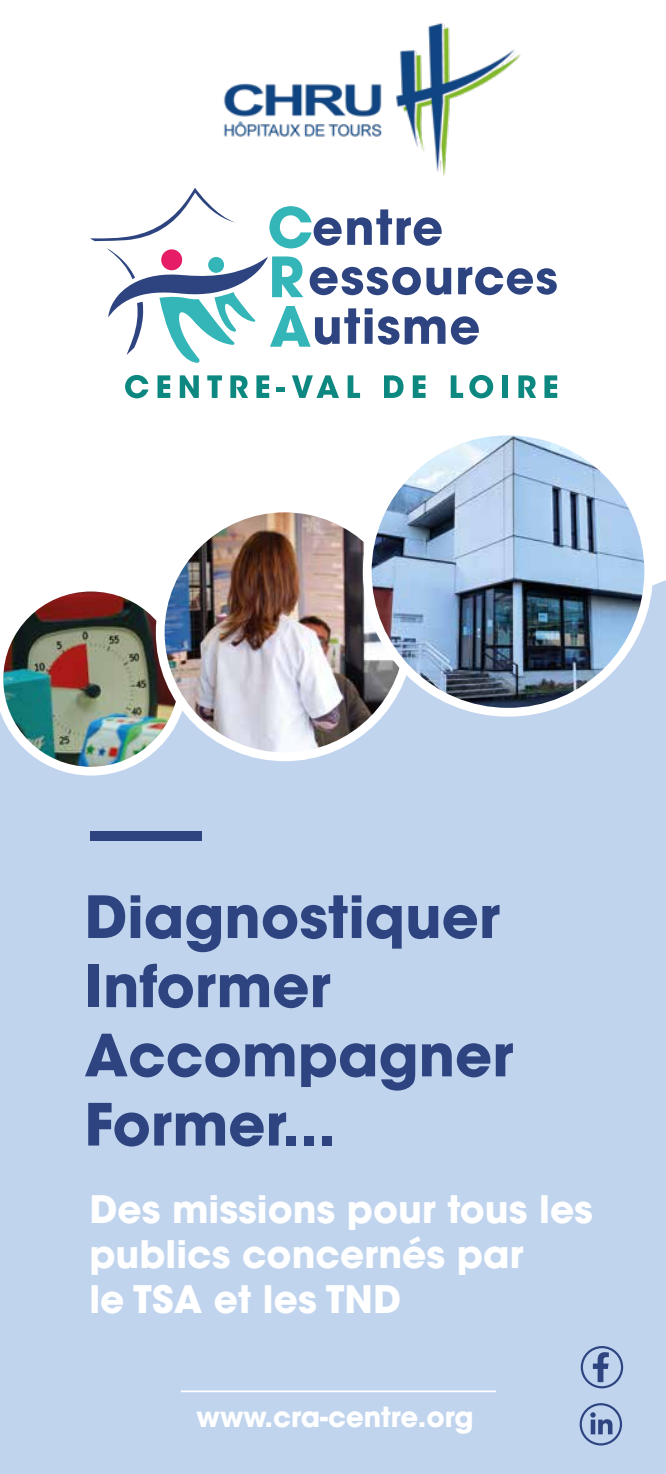
<style>
.page{position:relative;width:666px;height:1474px;background:#fff}
.page>*{position:absolute;margin:0;border:0;box-sizing:border-box;transform-origin:0 0}
.t1{font:700 57.57px/69.1px "ITC Avant Garde Std";color:#2d4480}
.t2{font:700 37.62px/45.1px "ITC Avant Garde Std";color:#fff}
.t3{font:700 27.65px "ITC Avant Garde Std";color:#fff}
</style>
<div class="page">
<svg style="left:125px;top:375px;width:23px;height:23px"></svg>
<svg style="left:157px;top:375px;width:13px;height:23px"></svg>
<svg style="left:179px;top:375px;width:20px;height:23px"></svg>
<svg style="left:207px;top:375px;width:15px;height:23px"></svg>
<svg style="left:230px;top:375px;width:18px;height:23px"></svg>
<svg style="left:256px;top:375px;width:13px;height:23px"></svg>
<div style="left:276px;top:386px;width:9px;height:5px;background:#0d8881"></div>
<svg style="left:291px;top:375px;width:48px;height:23px"></svg>
<svg style="left:347px;top:375px;width:13px;height:23px"></svg>
<svg style="left:384px;top:375px;width:19px;height:23px"></svg>
<svg style="left:412px;top:375px;width:13px;height:23px"></svg>
<svg style="left:450px;top:375px;width:13px;height:23px"></svg>
<svg style="left:469px;top:375px;width:23px;height:23px"></svg>
<div style="left:502px;top:375px;width:5px;height:23px;background:#0d8881"></div>
<svg style="left:518px;top:375px;width:17px;height:23px"></svg>
<svg style="left:544px;top:375px;width:12px;height:23px"></svg>
<svg style="left:90px;top:202px;width:466px;height:161px"></svg>
<div style="left:0;top:580px;width:665px;height:893px;background:#c0d4ee"></div>
<img style="left:0;top:582px;width:187px;height:193px">
<img style="left:160px;top:508px;width:249px;height:248px;border-radius:124px">
<div style="left:156px;top:503px;width:257px;height:258px;border:9px solid #fff;border-radius:50%"></div>
<hr style="left:181px;top:1390px;width:314px;height:2px;background:#fff">
<svg style="left:580px;top:1345px;width:42px;height:43px"></svg>
<svg style="left:579px;top:1402px;width:42px;height:43px"></svg>
<div style="left:90px;top:831px;width:111px;height:9px;background:#2d4480"></div>
<img style="left:367px;top:431px;width:281px;height:281px;border-radius:141px">
<div style="left:362px;top:426px;width:290px;height:290px;border:9px solid #fff;border-radius:50%"></div>
<img style="left:185px;top:22px;width:336px;height:180px">
<h1 class="t1" style="left:84px;top:882px;width:430px">Diagnostiquer<br>Informer<br>Accompagner<br>Former...</h1>
<p class="t2" style="left:89px;top:1185px;width:504px">Des missions pour tous les publics concernés par<br>le TSA et les TND</p>
<p class="t3" style="left:196px;top:1398px;width:278px">www.cra-centre.org</p>
</div>
